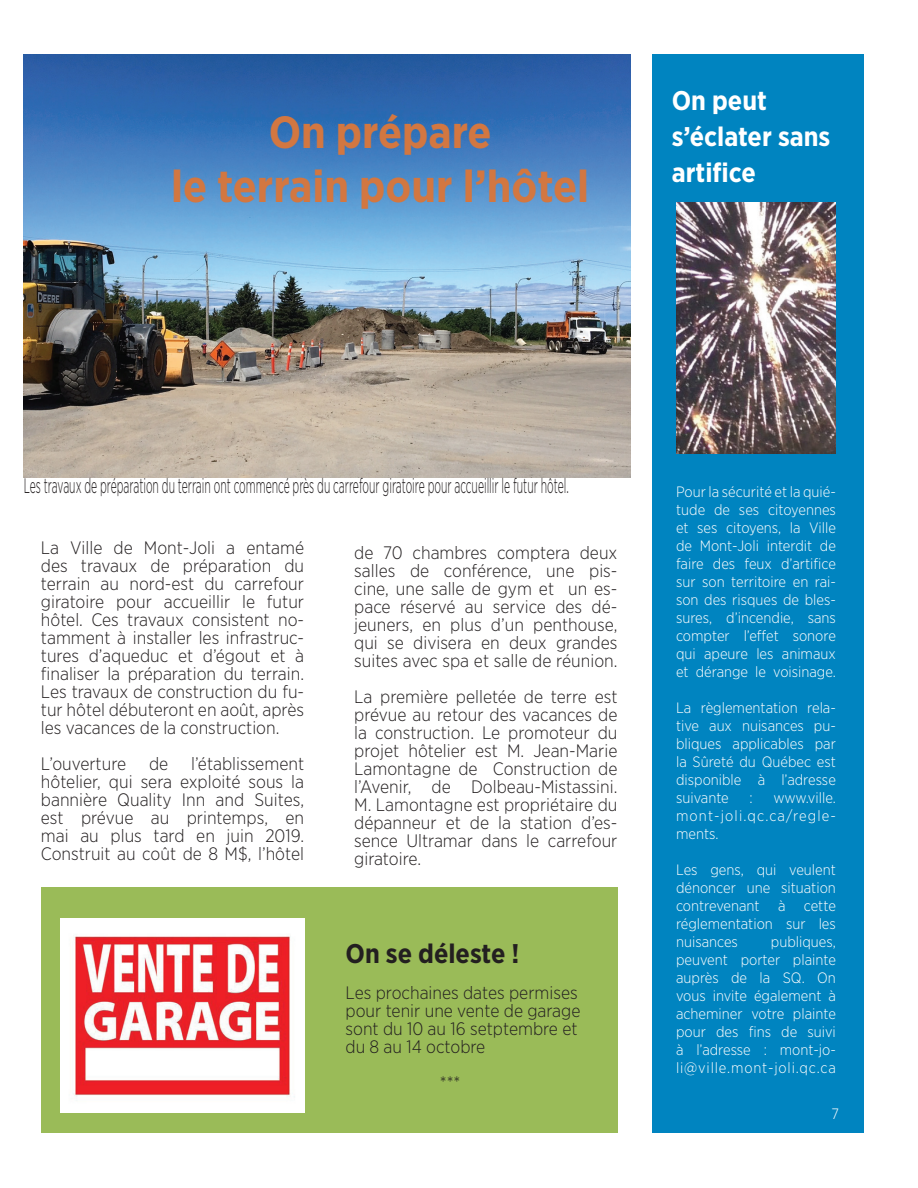
<style>
.page{position:relative;width:918px;height:1188px;background:#fff}
.page>*{position:absolute;margin:0;border:0;box-sizing:border-box;transform-origin:0 0}
.t1{font:700 45px/54px "Gotham Narrow";color:#d27741;text-align:center}
.t2{font:700 27px/36px "Gotham Narrow";color:#fff}
.t3{font:700 27px "Gotham Narrow";color:#231f20}
.t4{font:300 21px "Gotham Narrow";color:#231f20;scale:.57 1}
.t5{font:300 18px/18px "Gotham Narrow";color:#231f20;text-align:justify}
.t6{font:300 15px/18px "Gotham Narrow";color:#fff;text-align:justify}
</style>
<div class="page">
<div style="left:652px;top:55px;width:211px;height:1078px;background:#0084c0"></div>
<img style="left:24px;top:55px;width:607px;height:422px">
<div style="left:41px;top:888px;width:576px;height:245px;background:#9abb58"></div>
<img style="left:60px;top:918px;width:244px;height:194px">
<img style="left:676px;top:202px;width:160px;height:252px">
<h1 class="t1" style="left:171px;top:105px;width:419px">On prépare<br>le terrain pour l’hôtel</h1>
<h2 class="t2" style="left:672px;top:82px;width:160px">On peut s’éclater sans artifice</h2>
<p class="t4" style="left:24px;top:473px;width:958px">Les travaux de préparation du terrain ont commencé près du carrefour giratoire pour accueillir le futur hôtel.</p>
<p class="t5" style="left:41px;top:539px;width:265px">La Ville de Mont-Joli a entamé des travaux de préparation du terrain au nord-est du carrefour giratoire pour accueillir le futur hôtel. Ces travaux consistent no&shy;tamment à installer les infrastruc&shy;tures d’aqueduc et d’égout et à finaliser la préparation du terrain.<br>Les travaux de construction du fu&shy;tur hôtel débuteront en août, après les vacances de la construction.</p>
<p class="t5" style="left:41px;top:755px;width:87px">L’ouverture</p>
<p class="t5" style="left:149px;top:755px;width:21px">de</p>
<p class="t5" style="left:41px;top:755px;width:265px;text-indent:150px">l’établissement hôtelier, qui sera exploité sous la bannière Quality Inn and Suites, est prévue au printemps, en mai au plus tard en juin 2019.<br>Construit au coût de 8 M$, l’hôtel</p>
<p class="t5" style="left:354px;top:543px;width:265px">de 70 chambres comptera deux salles de conférence, une pis&shy;cine, une salle de gym et un es&shy;pace réservé au service des dé&shy;jeuners, en plus d’un penthouse, qui se divisera en deux grandes suites avec spa et salle de réunion.</p>
<p class="t5" style="left:354px;top:687px;width:265px">La première pelletée de terre est prévue au retour des vacances de la construction. Le promoteur du projet hôtelier est M. Jean-Marie Lamontagne de Construction de l’Avenir, de Dolbeau-Mistassini.<br>M. Lamontagne est propriétaire du dépanneur et de la station d’es&shy;sence Ultramar dans le carrefour giratoire.</p>
<h2 class="t3" style="left:346px;top:937px;width:175px">On se déleste !</h2>
<p class="t5" style="left:346px;top:984px;width:236px;text-align:left">Les prochaines dates permises pour tenir une vente de garage sont du 10 au 16 setptembre et du 8 au 14 octobre</p>
<p class="t5" style="left:440px;top:1074px;width:22px">***</p>
<p class="t6" style="left:676px;top:482px;width:161px">Pour la sécurité et la quié&shy;tude de ses citoyennes et ses citoyens, la Ville de Mont-Joli interdit de faire des feux d’artifice sur son territoire en rai&shy;son des risques de bles&shy;sures, d’incendie, sans compter l’effet sonore qui apeure les animaux et dérange le voisinage.</p>
<p class="t6" style="left:676px;top:698px;width:161px">La règlementation rela&shy;tive aux nuisances pu&shy;bliques applicables par la Sûreté du Québec est disponible à l’adresse suivante</p>
<p class="t6" style="left:676px;top:788px;width:161px;text-indent:97px">www.ville. mont-joli.qc.ca/regle&shy;ments.</p>
<p class="t6" style="left:676px;top:860px;width:161px">Les gens, qui veulent dénoncer une situation contrevenant à cette réglementation sur les nuisances</p>
<p class="t6" style="left:750px;top:788px;width:5px">:</p>
<p class="t6" style="left:676px;top:932px;width:161px;text-indent:95px">publiques, peuvent porter plainte auprès de la SQ. On vous invite également à acheminer votre plainte pour des fins de suivi à l’adresse : mont-jo&shy;li@ville.mont-joli.qc.ca</p>
<p class="t6" style="left:831px;top:1105px;width:9px">7</p>
</div>
